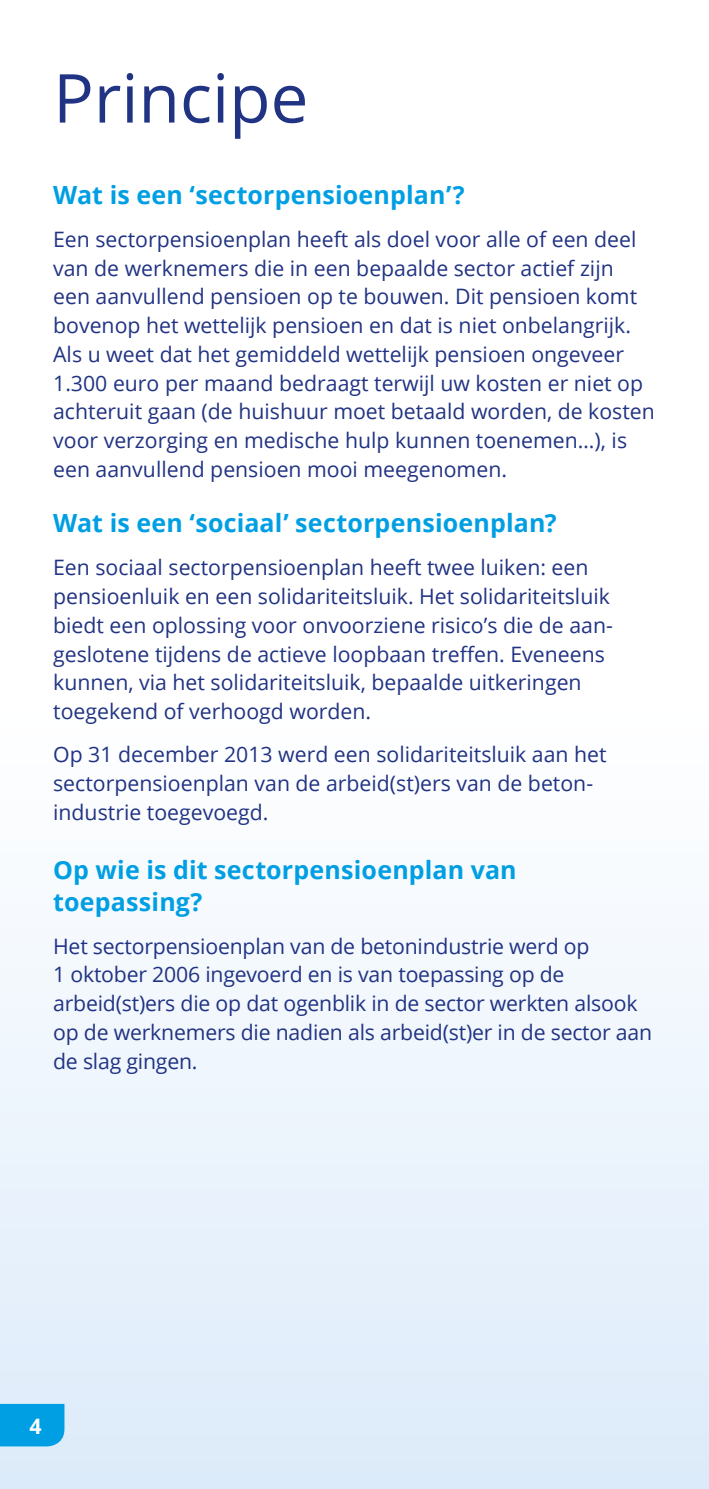
<style>
.page{position:relative;width:709px;height:1489px;background:#fff}
.page>*{position:absolute;margin:0;border:0;box-sizing:border-box;transform-origin:0 0}
.t1{font:67.5px "Open Sans";color:#213383}
.t2{font:700 25px/31.2px "Open Sans";letter-spacing:.01em;color:#009fe3}
.t3{font:21.25px/28.8px "Open Sans";color:#213383}
.t4{font:700 21.25px "Open Sans";color:#fff}
</style>
<div class="page">
<div style="left:0;top:709px;width:709px;height:779px;background:linear-gradient(to bottom,#fff,#dcebfa)"></div>
<div style="left:0;top:1403px;width:64px;height:43px;background:#009fe3"></div>
<h1 class="t1" style="left:53px;top:52px;width:257px">Principe</h1>
<p class="t2" style="left:53px;top:178px;width:413px">Wat is een ‘sectorpensioenplan’?</p>
<p class="t3" style="left:53px;top:224px;width:603px">Een sectorpensioenplan heeft als doel voor alle of een deel van de werknemers die in een bepaalde sector actief zijn een aanvullend pensioen op te bouwen. Dit pensioen komt bovenop het wettelijk pensioen en dat is niet onbelangrijk.<br>Als u weet dat het gemiddeld wettelijk pensioen ongeveer 1.300 euro per maand bedraagt terwijl uw kosten er niet op achteruit gaan (de huishuur moet betaald worden, de kosten voor verzorging en medische hulp kunnen toenemen…), is een aanvullend pensioen mooi meegenomen.</p>
<p class="t2" style="left:53px;top:507px;width:505px">Wat is een ‘sociaal’ sectorpensioenplan?</p>
<p class="t3" style="left:53px;top:552px;width:559px">Een sociaal sectorpensioenplan heeft twee luiken: een pensioenluik en een solidariteitsluik. Het solidariteitsluik biedt een oplossing voor onvoorziene risico’s die de aan&shy;geslotene tijdens de actieve loopbaan treffen. Eveneens kunnen, via het solidariteitsluik, bepaalde uitkeringen toegekend of verhoogd worden.</p>
<p class="t3" style="left:53px;top:739px;width:555px">Op 31 december 2013 werd een solidariteitsluik aan het sectorpensioenplan van de arbeid(st)ers van de beton&shy;industrie toegevoegd.</p>
<p class="t2" style="left:53px;top:853px;width:465px">Op wie is dit sectorpensioenplan van toepassing?</p>
<p class="t3" style="left:53px;top:930px;width:600px">Het sectorpensioenplan van de betonindustrie werd op<br>1 oktober 2006 ingevoerd en is van toepassing op de arbeid(st)ers die op dat ogenblik in de sector werkten alsook op de werknemers die nadien als arbeid(st)er in de sector aan de slag gingen.</p>
<p class="t4" style="left:29px;top:1410px;width:14px">4</p>
</div>
